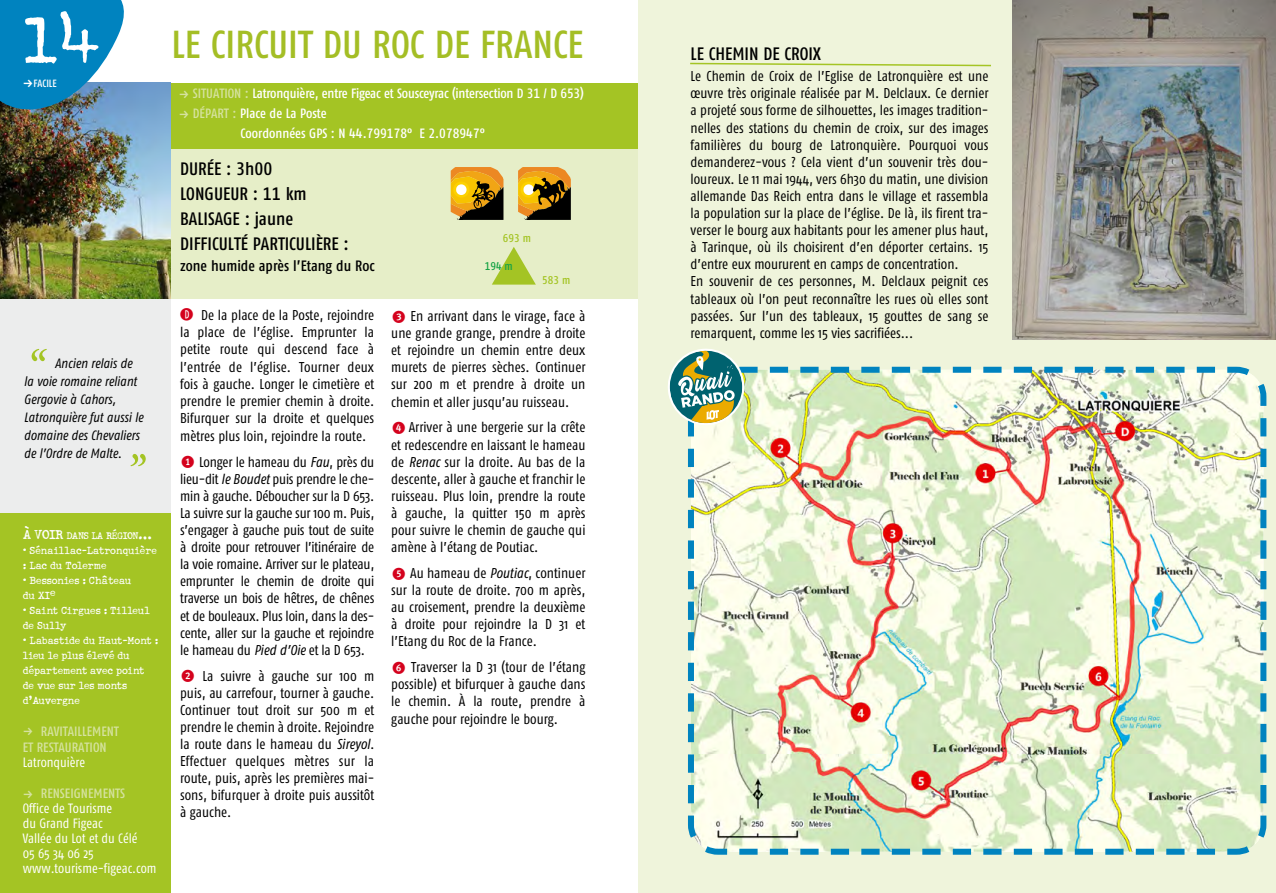
<style>
.page{position:relative;width:1276px;height:893px;background:#fff}
.page>*{position:absolute;margin:0;border:0;box-sizing:border-box;transform-origin:0 0}
.t1{font:72px "Schmutz ICG Cleaned";color:#fff}
.t2{font:italic 54px "Adobe Caslon";color:#a4c424}
.t3{font:39px "Fago Co Med Tf";color:#a4be25}
.t4{font:18px "Fago Co Med Tf";color:#000}
.t5{font:15px "Fago Co Med Tf";color:#000}
.t6{font:14.25px/17.1px "Fago Co";color:#000;text-align:justify}
.t7{font:13.5px "Fago Co Med Tf";color:#fff}
.t8{font:italic 13.5px/18px "Fago Co";color:#000}
.t9{font:13.5px "Fago Co";color:#fff}
.t10{font:13.5px "Fago Co Med Tf";color:#d5e29f}
.t11{font:12px/15px "Schmutz ICG Cleaned";color:#fff}
.t12{font:11.25px "Schmutz ICG Cleaned";letter-spacing:-.055em;color:#fff}
.t13{font:11.25px "Fago Co Med Tf";color:#a4c424}
.t14{font:11.25px "Fago Co Med Tf";color:#17a345}
.t15{font:10.5px "Fago Co Med Tf";color:#fff}
.s1{font-family:"Dingbests";font-size:13.5px}
.s2{font-size:15px}
.s3{font-family:"Dingbests"}
.s4{font-family:"Dingbests";color:#d5e29f}
.s5{color:#d5e29f}
.s6{font-family:"KG Counting Stars";font-size:18px;color:#d4021d}
.s7{font-family:"Dingbests";font-size:18px;color:#d4021d}
.s8{font-style:italic}
</style>
<div class="page">
<div style="left:638px;top:0;width:638px;height:893px;background:#eff4db"></div>
<div style="left:0;top:85px;width:638px;height:214px;background:#e6eec8"></div>
<div style="left:0;top:277px;width:170px;height:442px;background:#eceded"></div>
<svg style="left:688px;top:366px;width:579px;height:489px"></svg>
<div style="left:0;top:513px;width:170px;height:380px;background:#a4c424"></div>
<div style="left:170px;top:83px;width:468px;height:66px;background:#a4c424"></div>
<img style="left:0;top:83px;width:170px;height:216px">
<svg style="left:0;top:0;width:157px;height:125px"></svg>
<svg style="left:518px;top:167px;width:53px;height:53px;background:#946c1d"></svg>
<svg style="left:451px;top:167px;width:52px;height:53px;background:#a4771d"></svg>
<svg style="left:690px;top:62px;width:301px;height:5px"></svg>
<img style="left:1012px;top:0;width:264px;height:339px">
<img style="left:668px;top:348px;width:547px;height:461px">
<p class="t1" style="left:23px;top:0;width:79px">14</p>
<p class="t15" style="left:23px;top:77px;width:36px"><span class="s1">f</span>FACILE</p>
<p class="t2" style="left:24px;top:338px;width:19px">“</p>
<p class="t8" style="left:55px;top:354px;width:79px">Ancien relais de</p>
<p class="t8" style="left:24px;top:372px;width:121px">la voie romaine reliant<br>Gergovie à Cahors,<br>Latronquière fut aussi le domaine des Chevaliers</p>
<p class="t8" style="left:24px;top:444px;width:99px">de l’Ordre de Malte.</p>
<p class="t2" style="left:125px;top:443px;width:19px">”</p>
<p class="t12" style="left:23px;top:530px;width:131px"><span class="s2">À</span> <span class="s2">VOIR</span> DANS LA RÉGION<span class="s2">…</span></p>
<p class="t11" style="left:23px;top:543px;width:136px">• Sénaillac-Latronquière : Lac du Tolerme</p>
<p class="t11" style="left:23px;top:573px;width:110px">• Bessonies : Château du XIe</p>
<p class="t11" style="left:23px;top:603px;width:129px">• Saint Cirgues : Tilleul de Sully</p>
<p class="t11" style="left:23px;top:633px;width:137px">• Labastide du Haut-Mont : lieu le plus élevé du département avec point de vue sur les monts d’Auvergne</p>
<p class="t10" style="left:23px;top:723px;width:98px"><span class="s3">f</span> RAVITAILLEMENT</p>
<p class="t10" style="left:23px;top:739px;width:85px">ET RESTAURATION</p>
<p class="t9" style="left:23px;top:754px;width:64px">Latronquière</p>
<p class="t10" style="left:23px;top:785px;width:104px"><span class="s3">f</span> RENSEIGNEMENTS</p>
<p class="t9" style="left:23px;top:800px;width:91px">Office de Tourisme</p>
<p class="t9" style="left:23px;top:815px;width:82px">du Grand Figeac</p>
<p class="t9" style="left:23px;top:830px;width:116px">Vallée du Lot et du Célé</p>
<p class="t9" style="left:23px;top:845px;width:73px">05 65 34 06 25</p>
<p class="t9" style="left:23px;top:860px;width:135px">www.tourisme-figeac.com</p>
<p class="t3" style="left:172px;top:21px;width:413px">LE CIRCUIT DU ROC DE FRANCE</p>
<p class="t7" style="left:179px;top:85px;width:406px"><span class="s4">f</span> <span class="s5">SITUATION :</span> Latronquière, entre Figeac et Sousceyrac (intersection D 31 / D 653)</p>
<p class="t7" style="left:179px;top:106px;width:149px"><span class="s4">f</span> <span class="s5">DÉPART :</span> Place de La Poste</p>
<p class="t7" style="left:240px;top:126px;width:246px">Coordonnées GPS : N 44.799178° E 2.078947°</p>
<p class="t4" style="left:180px;top:158px;width:94px">DURÉE : 3h00</p>
<p class="t4" style="left:180px;top:183px;width:128px">LONGUEUR : 11 km</p>
<p class="t4" style="left:180px;top:208px;width:115px">BALISAGE : jaune</p>
<p class="t4" style="left:180px;top:234px;width:170px">DIFFICULTÉ PARTICULIÈRE :</p>
<p class="t5" style="left:180px;top:258px;width:196px">zone humide après l’Etang du Roc</p>
<p class="t6" style="left:180px;top:306px;width:196px"><span class="s6">D</span> De la place de la Poste, rejoindre la place de l’église. Emprunter la petite route qui descend face à l’entrée de l’église. Tourner deux fois à gauche. Longer le cimetière et prendre le premier chemin à droite.<br>Bifurquer sur la droite et quelques mètres plus loin, rejoindre la route.</p>
<p class="t6" style="left:180px;top:453px;width:196px"><span class="s7">1</span> Longer le hameau du <span class="s8">Fau</span>, près du lieu-dit <span class="s8">le Boudet</span> puis prendre le che&shy;min à gauche. Déboucher sur la D 653.<br>La suivre sur la gauche sur 100 m. Puis, s’engager à gauche puis tout de suite à droite pour retrouver l’itinéraire de la voie romaine. Arriver sur le plateau, emprunter le chemin de droite qui traverse un bois de hêtres, de chênes et de bouleaux. Plus loin, dans la des&shy;cente, aller sur la gauche et rejoindre le hameau du <span class="s8">Pied d’Oie</span> et la D 653.</p>
<p class="t6" style="left:180px;top:667px;width:196px"><span class="s7">2</span> La suivre à gauche sur 100 m puis, au carrefour, tourner à gauche.<br>Continuer tout droit sur 500 m et prendre le chemin à droite. Rejoindre la route dans le hameau du <span class="s8">Sireyol.<br></span>Effectuer quelques mètres sur la route, puis, après les premières mai&shy;sons, bifurquer à droite puis aussitôt à gauche.</p>
<p class="t13" style="left:503px;top:231px;width:29px">693 m</p>
<p class="t14" style="left:485px;top:260px;width:29px">194 m</p>
<p class="t13" style="left:542px;top:273px;width:29px">583 m</p>
<p class="t6" style="left:391px;top:307px;width:196px"><span class="s7">3</span> En arrivant dans le virage, face à une grande grange, prendre à droite et rejoindre un chemin entre deux murets de pierres sèches. Continuer sur 200 m et prendre à droite un chemin et aller jusqu’au ruisseau.</p>
<p class="t6" style="left:391px;top:419px;width:196px"><span class="s7">4</span>Arriver à une bergerie sur la crête et redescendre en laissant le hameau de <span class="s8">Renac</span> sur la droite. Au bas de la descente, aller à gauche et franchir le ruisseau. Plus loin, prendre la route à gauche, la quitter 150 m après pour suivre le chemin de gauche qui amène à l’étang de Poutiac.</p>
<p class="t6" style="left:391px;top:564px;width:196px"><span class="s7">5</span> Au hameau de <span class="s8">Poutiac</span>, continuer sur la route de droite. 700 m après, au croisement, prendre la deuxième à droite pour rejoindre la D 31 et l’Etang du Roc de la France.</p>
<p class="t6" style="left:391px;top:659px;width:196px"><span class="s7">6</span> Traverser la D 31 (tour de l’étang possible) et bifurquer à gauche dans le chemin. À la route, prendre à gauche pour rejoindre le bourg.</p>
<p class="t4" style="left:690px;top:43px;width:132px">LE CHEMIN DE CROIX</p>
<p class="t6" style="left:690px;top:68px;width:299px">Le Chemin de Croix de l’Eglise de Latronquière est une œuvre très originale réalisée par M. Delclaux. Ce dernier a projeté sous forme de silhouettes, les images tradition&shy;nelles des stations du chemin de croix, sur des images familières du bourg de Latronquière. Pourquoi vous demanderez-vous ? Cela vient d’un souvenir très dou&shy;loureux. Le 11 mai 1944, vers 6h30 du matin, une division allemande Das Reich entra dans le village et rassembla la population sur la place de l’église. De là, ils firent tra&shy;verser le bourg aux habitants pour les amener plus haut, à Tarinque, où ils choisirent d’en déporter certains. 15 d’entre eux moururent en camps de concentration.</p>
<p class="t6" style="left:690px;top:273px;width:299px">En souvenir de ces personnes, M. Delclaux peignit ces tableaux où l’on peut reconnaître les rues où elles sont passées. Sur l’un des tableaux, 15 gouttes de sang se remarquent, comme les 15 vies sacrifiées...</p>
</div>
